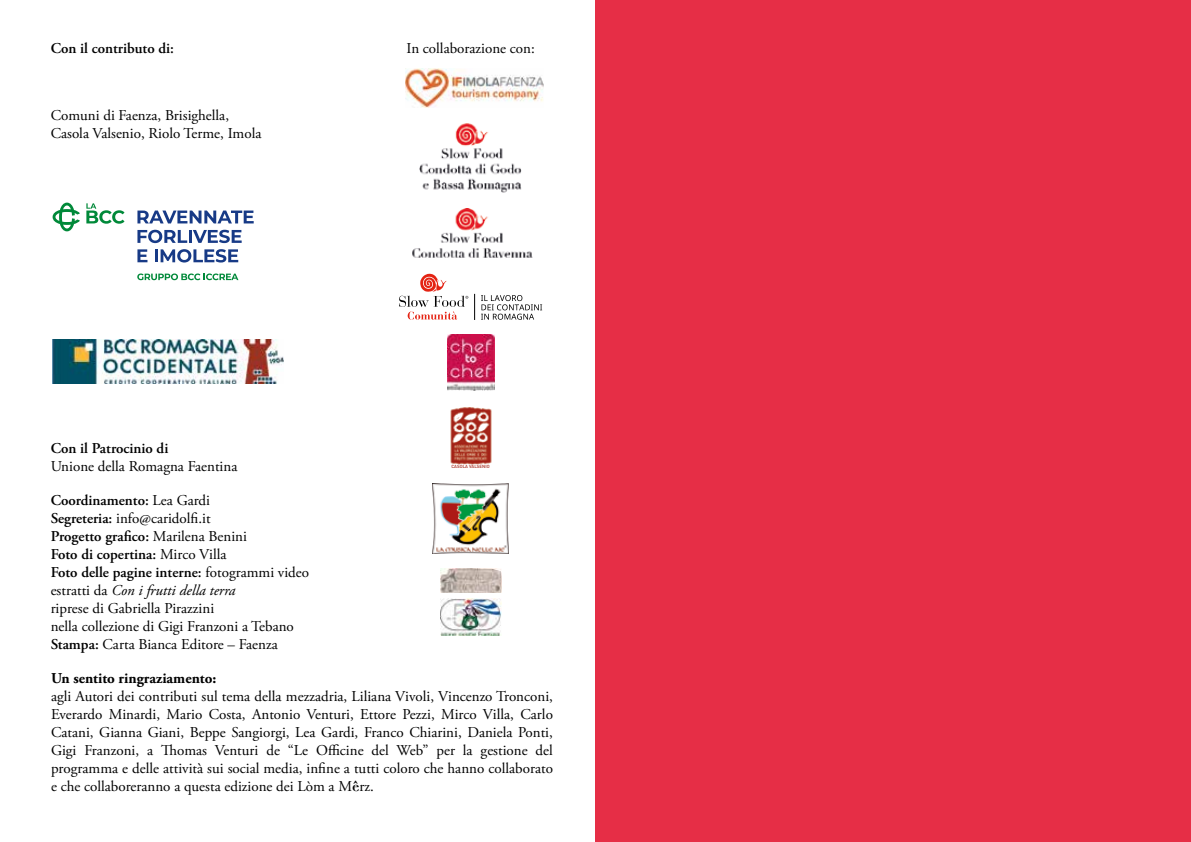
<style>
.page{position:relative;width:1191px;height:842px;background:#fff}
.page>*{position:absolute;margin:0;border:0;box-sizing:border-box;transform-origin:0 0}
.t1{font:15px/18px "Adobe Garamond Pro";color:#000}
.t2{font:600 15px "Adobe Garamond Pro";color:#000}
.t3{font:700 15px "Adobe Garamond Pro";color:#000}
.t4{font:500 4.5px "DIN";color:#a42519}
.s1{font-weight:600}
.s2{font-style:italic}
.s3{font-family:"Democratica";font-weight:700}
</style>
<div class="page">
<svg style="left:137px;top:273px;width:101px;height:7px"></svg>
<svg style="left:137px;top:211px;width:117px;height:12px"></svg>
<svg style="left:137px;top:230px;width:105px;height:13px"></svg>
<svg style="left:137px;top:249px;width:10px;height:13px"></svg>
<svg style="left:155px;top:249px;width:83px;height:13px"></svg>
<svg style="left:53px;top:203px;width:71px;height:28px"></svg>
<img style="left:405px;top:68px;width:138px;height:40px">
<img style="left:419px;top:123px;width:103px;height:69px">
<img style="left:412px;top:208px;width:121px;height:50px">
<svg style="left:474px;top:294px;width:1px;height:26px"></svg>
<svg style="left:481px;top:295px;width:61px;height:25px"></svg>
<svg style="left:399px;top:274px;width:69px;height:46px"></svg>
<img style="left:440px;top:568px;width:61px;height:24px">
<img style="left:440px;top:599px;width:61px;height:36px">
<img style="left:432px;top:484px;width:77px;height:69px">
<img style="left:53px;top:339px;width:230px;height:44px">
<img style="left:447px;top:335px;width:47px;height:56px">
<img style="left:450px;top:407px;width:42px;height:58px">
<div style="left:595px;top:0;width:596px;height:842px;background:#e62e46"></div>
<p class="t2" style="left:51px;top:40px;width:125px">Con il contributo di:</p>
<p class="t1" style="left:51px;top:107px;width:212px">Comuni di Faenza, Brisighella,<br>Casola Valsenio, Riolo Terme, Imola</p>
<p class="t1" style="left:406px;top:40px;width:130px">In collaborazione con:</p>
<p class="t2" style="left:51px;top:440px;width:119px">Con il Patrocinio di</p>
<p class="t1" style="left:51px;top:458px;width:188px">Unione della Romagna Faentina</p>
<p class="t1" style="left:51px;top:492px;width:260px"><span class="s1">Coordinamento:</span> Lea Gardi<br><span class="s1">Segreteria:</span> info@caridolfi.it<br><span class="s1">Progetto grafico:</span> Marilena Benini<br><span class="s1">Foto di copertina:</span> Mirco Villa<br><span class="s1">Foto delle pagine interne:</span> fotogrammi video estratti da <span class="s2">Con i frutti della terra<br></span>riprese di Gabriella Pirazzini<br>nella collezione di Gigi Franzoni a Tebano <span class="s1">Stampa:</span> Carta Bianca Editore – Faenza</p>
<p class="t4" style="left:451px;top:464px;width:40px">CASOLA VALSENIO</p>
<p class="t3" style="left:51px;top:669px;width:167px">Un sentito ringraziamento:</p>
<p class="t1" style="left:51px;top:688px;width:503px;text-align:justify">agli Autori dei contributi sul tema della mezzadria, Liliana Vivoli, Vincenzo Tronconi, Everardo Minardi, Mario Costa, Antonio Venturi, Ettore Pezzi, Mirco Villa, Carlo Catani, Gianna Giani, Beppe Sangiorgi, Lea Gardi, Franco Chiarini, Daniela Ponti, Gigi Franzoni, a Thomas Venturi de “Le Officine del Web” per la gestione del programma e delle attività sui social media, infine a tutti coloro che hanno collaborato e che collaboreranno a questa edizione dei Lòm a M<span class="s3">ê</span>rz.</p>
</div>
